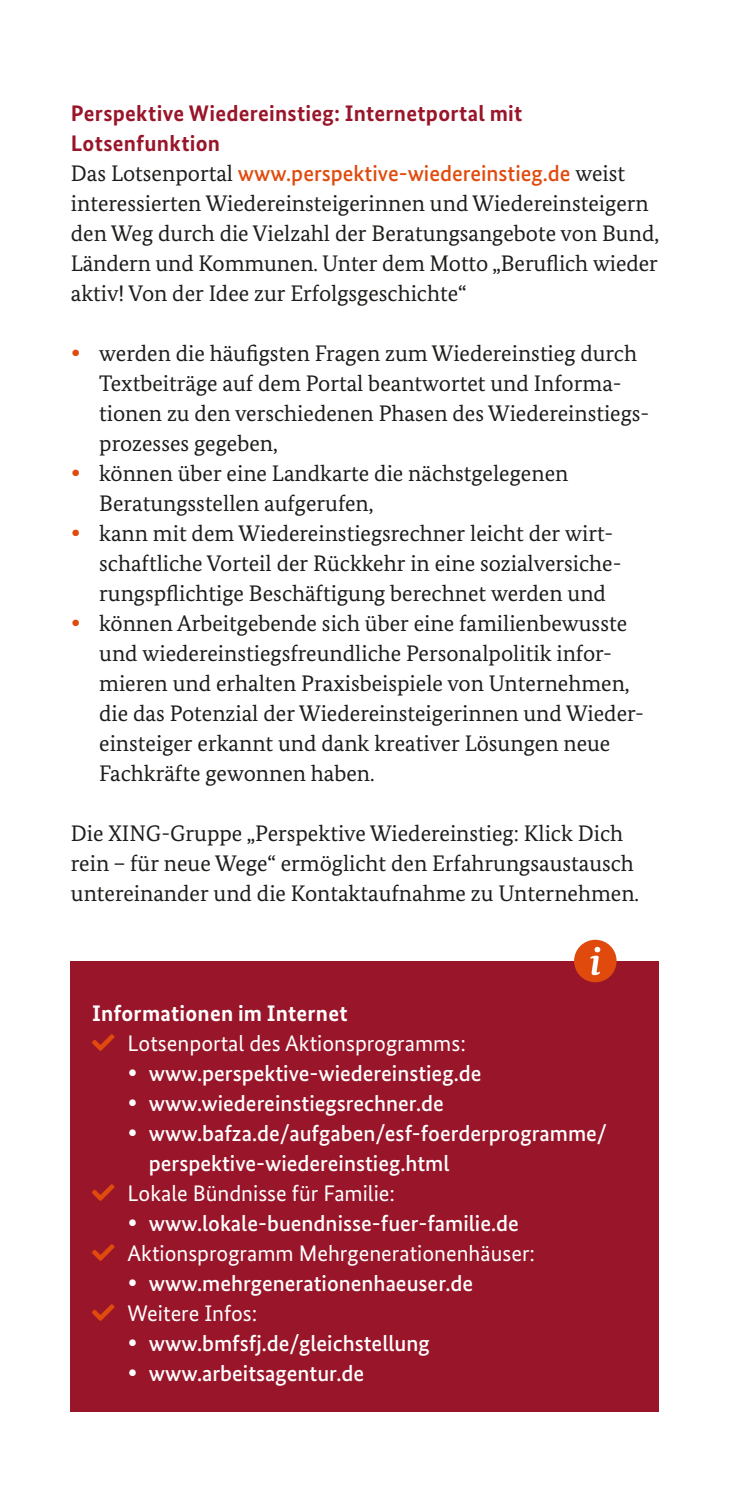
<style>
.page{position:relative;width:730px;height:1489px;background:#fff}
.page>*{position:absolute;margin:0;border:0;box-sizing:border-box;transform-origin:0 0}
.t1{font:22.5px/30px "Bundes Serif";color:#1d1d1b}
.t2{font:500 22.5px/30px "Bundes Sans";color:#fff}
.t3{font:22.5px "Bundes Sans";color:#fff}
.t4{font:700 22.5px/30px "Bundes Sans";letter-spacing:.01em;color:#991529}
.t5{font:700 22.5px "Bundes Sans";letter-spacing:.01em;color:#fff}
.s1{font-family:"Bundes Sans";font-weight:500;color:#e04b0d}
.s2{color:#e04b0d}
</style>
<div class="page">
<hr style="left:729px;top:0;width:1px;height:1488px;background:#e04b0d">
<div style="left:71px;top:961px;width:588px;height:449px;background:#991529"></div>
<div style="left:574px;top:939px;width:43px;height:43px;background:#e04b0d;border-radius:50%"></div>
<svg style="left:590px;top:946px;width:10px;height:29px"></svg>
<h3 class="t4" style="left:71px;top:98px;width:453px">Perspektive Wiedereinstieg: Internetportal mit<br>Lotsenfunktion</h3>
<p class="t1" style="left:71px;top:158px;width:590px">Das Lotsenportal <span class="s1">www.perspektive-wiedereinstieg.de</span> weist interessierten Wiedereinsteigerinnen und Wiedereinsteigern den Weg durch die Vielzahl der Beratungsangebote von Bund, Ländern und Kommunen. Unter dem Motto „Beruflich wieder aktiv! Von der Idee zur Erfolgsgeschichte“</p>
<p class="t1" style="left:99px;top:338px;width:552px;text-indent:-28px"><span class="s2">•</span> werden die häufigsten Fragen zum Wiedereinstieg durch Textbeiträge auf dem Portal beantwortet und Informa&shy;tionen zu den verschiedenen Phasen des Wiedereinstiegs&shy;prozesses gegeben,</p>
<p class="t1" style="left:99px;top:458px;width:471px;text-indent:-28px"><span class="s2">•</span> können über eine Landkarte die nächstgelegenen<br>Beratungsstellen aufgerufen,</p>
<p class="t1" style="left:99px;top:518px;width:524px;text-indent:-28px"><span class="s2">•</span> kann mit dem Wiedereinstiegsrechner leicht der wirt&shy;schaftliche Vorteil der Rückkehr in eine sozialversiche&shy;rungspflichtige Beschäftigung berechnet werden und</p>
<p class="t1" style="left:99px;top:608px;width:546px;text-indent:-28px"><span class="s2">•</span> können Arbeitgebende sich über eine familienbewusste und wiedereinstiegsfreundliche Personalpolitik infor&shy;mieren und erhalten Praxisbeispiele von Unternehmen, die das Potenzial der Wiedereinsteigerinnen und Wieder&shy;einsteiger erkannt und dank kreativer Lösungen neue Fachkräfte gewonnen haben.</p>
<p class="t1" style="left:71px;top:818px;width:570px">Die XING-Gruppe „Perspektive Wiedereinstieg: Klick Dich rein – für neue Wege“ ermöglicht den Erfahrungsaustausch untereinander und die Kontaktaufnahme zu Unternehmen.</p>
<p class="t5" style="left:92px;top:999px;width:257px">Informationen im Internet</p>
<p class="t3" style="left:92px;top:1029px;width:375px"><span class="s2">✓</span> Lotsenportal des Aktionsprogramms:</p>
<p class="t2" style="left:128px;top:1057px;width:355px">• www.perspektive-wiedereinstieg.de</p>
<p class="t2" style="left:128px;top:1087px;width:318px">• www.wiedereinstiegsrechner.de</p>
<p class="t2" style="left:149px;top:1117px;width:460px;text-indent:-21px">• www.bafza.de/aufgaben/esf-foerderprogramme/ perspektive-wiedereinstieg.html</p>
<p class="t3" style="left:92px;top:1179px;width:304px"><span class="s2">✓</span> Lokale Bündnisse für Familie:</p>
<p class="t2" style="left:128px;top:1207px;width:393px">• www.lokale-buendnisse-fuer-familie.de</p>
<p class="t3" style="left:92px;top:1239px;width:445px"><span class="s2">✓</span> Aktionsprogramm Mehrgenerationenhäuser:</p>
<p class="t2" style="left:128px;top:1267px;width:347px">• www.mehrgenerationenhaeuser.de</p>
<p class="t3" style="left:92px;top:1299px;width:167px"><span class="s2">✓</span> Weitere Infos:</p>
<p class="t2" style="left:128px;top:1327px;width:304px">• www.bmfsfj.de/gleichstellung</p>
<p class="t2" style="left:128px;top:1357px;width:238px">• www.arbeitsagentur.de</p>
</div>
